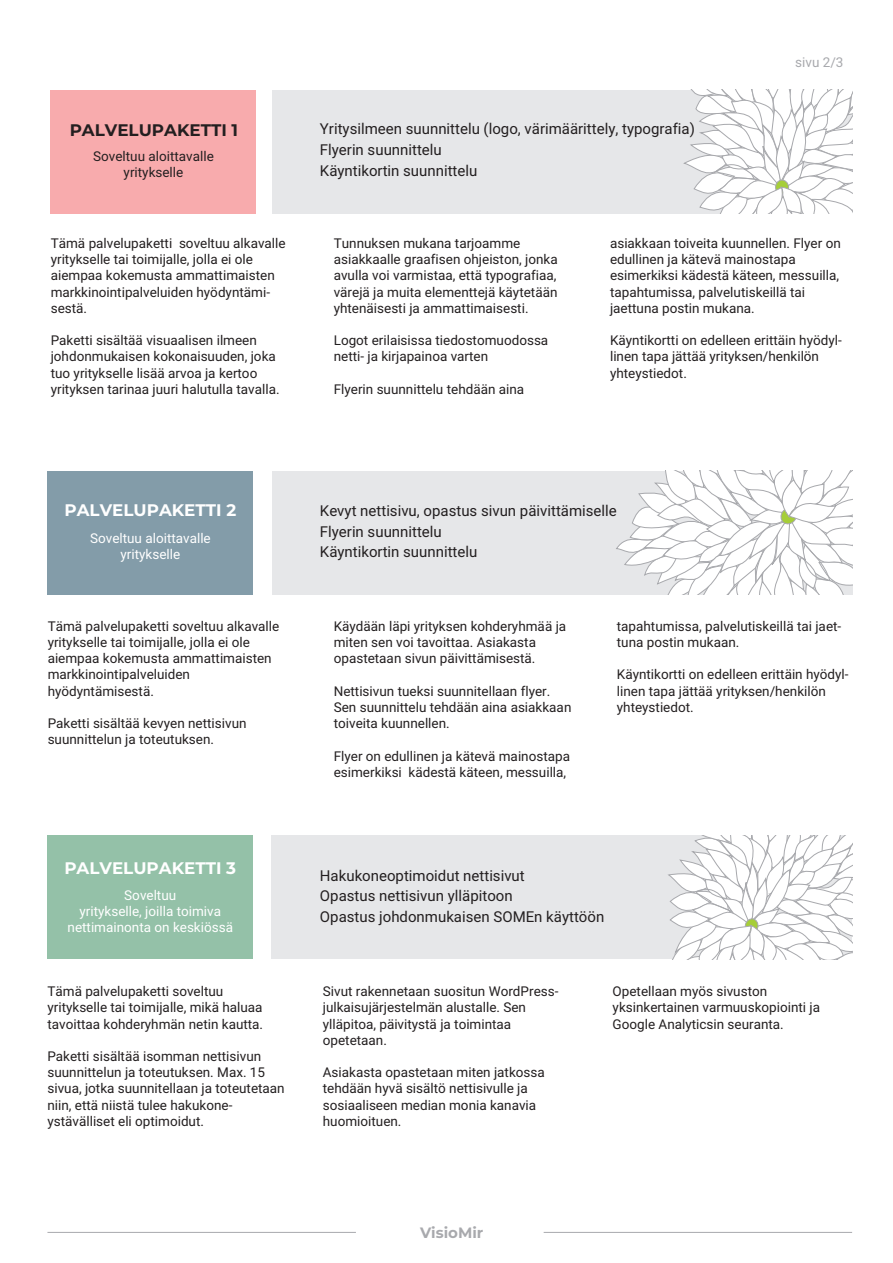
<style>
.page{position:relative;width:893px;height:1263px;background:#fff}
.page>*{position:absolute;margin:0;border:0;box-sizing:border-box;transform-origin:0 0}
.t1{font:700 16.8px "Montserrat";color:#fff}
.t2{font:700 16.8px "Montserrat";color:#231f20}
.t3{font:15px/20.7px "Roboto";color:#231f20}
.t4{font:700 15px "Montserrat";color:#a8a9ad}
.t5{font:13.5px/16.2px "Roboto";color:#231f20}
.t6{font:13.5px/16.2px "Roboto";color:#fff;text-align:center}
.t7{font:13.5px "Roboto";color:#a8a9ad}
</style>
<div class="page">
<div style="left:272px;top:471px;width:580px;height:123px;background:#e6e7e9"></div>
<svg style="left:616px;top:471px;width:236px;height:123px"></svg>
<div style="left:272px;top:90px;width:580px;height:123px;background:#e6e7e9"></div>
<svg style="left:683px;top:90px;width:170px;height:123px"></svg>
<div style="left:272px;top:835px;width:580px;height:124px;background:#e6e7e9"></div>
<svg style="left:668px;top:835px;width:184px;height:124px"></svg>
<div style="left:51px;top:90px;width:205px;height:124px;background:#f8abad"></div>
<div style="left:48px;top:471px;width:205px;height:124px;background:#839ca9"></div>
<div style="left:47px;top:835px;width:205px;height:124px;background:#94c1a8"></div>
<hr style="left:47px;top:1232px;width:309px;height:1px;background:#a8a9ad">
<hr style="left:544px;top:1232px;width:308px;height:1px;background:#a8a9ad">
<p class="t2" style="left:70px;top:119px;width:170px">PALVELUPAKETTI 1</p>
<p class="t5" style="left:93px;top:149px;width:122px;text-align:center">Soveltuu aloittavalle yritykselle</p>
<p class="t5" style="left:51px;top:236px;width:236px">Tämä palvelupaketti soveltuu alkavalle yritykselle tai toimijalle, jolla ei ole aiempaa kokemusta ammattimaisten markkinointipalveluiden hyödyntämi&shy;sestä.</p>
<p class="t5" style="left:51px;top:334px;width:230px">Paketti sisältää visuaalisen ilmeen johdonmukaisen kokonaisuuden, joka tuo yritykselle lisää arvoa ja kertoo yrityksen tarinaa juuri halutulla tavalla.</p>
<p class="t3" style="left:320px;top:120px;width:376px">Yritysilmeen suunnittelu (logo, värimäärittely, typografia)<br>Flyerin suunnittelu<br>Käyntikortin suunnittelu</p>
<p class="t7" style="left:795px;top:57px;width:50px">sivu 2/3</p>
<p class="t5" style="left:334px;top:236px;width:225px">Tunnuksen mukana tarjoamme asiakkaalle graafisen ohjeiston, jonka avulla voi varmistaa, että typografiaa, värejä ja muita elementtejä käytetään yhtenäisesti ja ammattimaisesti.</p>
<p class="t5" style="left:334px;top:334px;width:216px">Logot erilaisissa tiedostomuodossa netti- ja kirjapainoa varten</p>
<p class="t5" style="left:334px;top:382px;width:192px">Flyerin suunnittelu tehdään aina</p>
<p class="t5" style="left:610px;top:236px;width:232px">asiakkaan toiveita kuunnellen. Flyer on edullinen ja kätevä mainostapa esimerkiksi kädestä käteen, messuilla, tapahtumissa, palvelutiskeillä tai jaettuna postin mukana.</p>
<p class="t5" style="left:610px;top:334px;width:233px">Käyntikortti on edelleen erittäin hyödyl&shy;linen tapa jättää yrityksen/henkilön yhteystiedot.</p>
<p class="t1" style="left:65px;top:499px;width:173px">PALVELUPAKETTI 2</p>
<p class="t6" style="left:90px;top:531px;width:122px">Soveltuu aloittavalle yritykselle</p>
<p class="t5" style="left:48px;top:619px;width:233px">Tämä palvelupaketti soveltuu alkavalle yritykselle tai toimijalle, jolla ei ole aiempaa kokemusta ammattimaisten markkinointipalveluiden hyödyntämisestä.</p>
<p class="t5" style="left:48px;top:717px;width:200px">Paketti sisältää kevyen nettisivun suunnittelun ja toteutuksen.</p>
<p class="t1" style="left:64px;top:858px;width:173px">PALVELUPAKETTI 3</p>
<p class="t6" style="left:68px;top:888px;width:167px">Soveltuu<br>yritykselle, joilla toimiva nettimainonta on keskiössä</p>
<p class="t5" style="left:47px;top:985px;width:217px">Tämä palvelupaketti soveltuu yritykselle tai toimijalle, mikä haluaa tavoittaa kohderyhmän netin kautta.</p>
<p class="t5" style="left:47px;top:1049px;width:239px">Paketti sisältää isomman nettisivun suunnittelun ja toteutuksen. Max. 15 sivua, jotka suunnitellaan ja toteutetaan niin, että niistä tulee hakukone&shy;ystävälliset eli optimoidut.</p>
<p class="t3" style="left:320px;top:502px;width:298px">Kevyt nettisivu, opastus sivun päivittämiselle<br>Flyerin suunnittelu<br>Käyntikortin suunnittelu</p>
<p class="t5" style="left:334px;top:619px;width:234px">Käydään läpi yrityksen kohderyhmää ja miten sen voi tavoittaa. Asiakasta opastetaan sivun päivittämisestä.</p>
<p class="t5" style="left:334px;top:684px;width:239px">Nettisivun tueksi suunnitellaan flyer.<br>Sen suunnittelu tehdään aina asiakkaan toiveita kuunnellen.</p>
<p class="t5" style="left:334px;top:749px;width:238px">Flyer on edullinen ja kätevä mainostapa esimerkiksi kädestä käteen, messuilla,</p>
<p class="t5" style="left:617px;top:619px;width:226px">tapahtumissa, palvelutiskeillä tai jaet&shy;tuna postin mukaan.</p>
<p class="t5" style="left:617px;top:668px;width:233px">Käyntikortti on edelleen erittäin hyödyl&shy;linen tapa jättää yrityksen/henkilön yhteystiedot.</p>
<p class="t3" style="left:320px;top:866px;width:286px">Hakukoneoptimoidut nettisivut<br>Opastus nettisivun ylläpitoon<br>Opastus johdonmukaisen SOMEn käyttöön</p>
<p class="t5" style="left:323px;top:985px;width:237px">Sivut rakennetaan suositun WordPress&shy;julkaisujärjestelmän alustalle. Sen ylläpitoa, päivitystä ja toimintaa opetetaan.</p>
<p class="t5" style="left:323px;top:1066px;width:223px">Asiakasta opastetaan miten jatkossa tehdään hyvä sisältö nettisivulle ja sosiaaliseen median monia kanavia huomioituen.</p>
<p class="t5" style="left:613px;top:985px;width:209px">Opetellaan myös sivuston yksinkertainen varmuuskopiointi ja<br>Google Analyticsin seuranta.</p>
<p class="t4" style="left:420px;top:1224px;width:65px">VisioMir</p>
</div>
